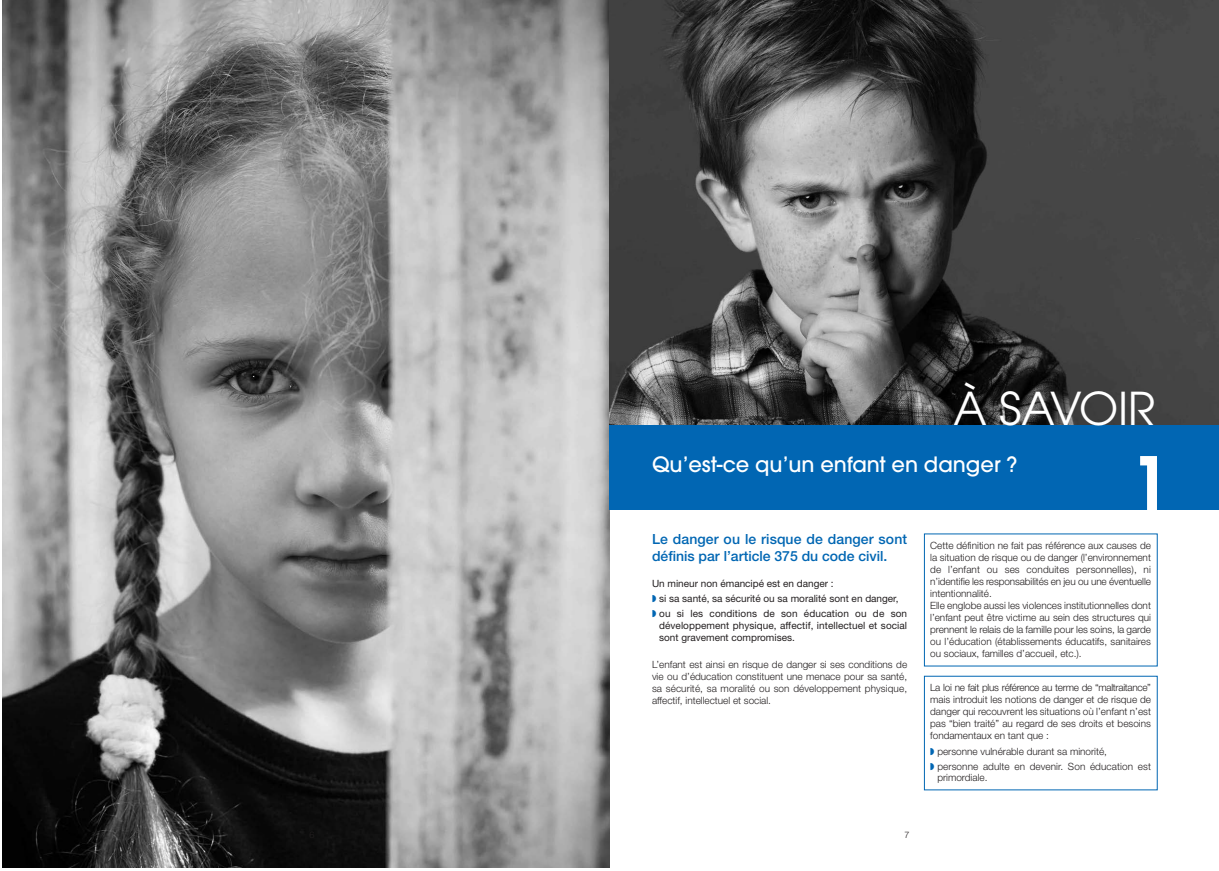
<style>
.page{position:relative;width:1219px;height:871px;background:#fff}
.page>*{position:absolute;margin:0;border:0;box-sizing:border-box;transform-origin:0 0}
.t1{font:600 74.6px "Avant Garde";color:#fff}
.t2{font:45px "Avant Garde";color:#fff}
.t3{font:500 21px "Avant Garde";color:#fff}
.t4{font:500 14px/16.8px "Helvetica Neue";color:#0166b3}
.t5{font:300 10px/12px "Helvetica Neue";color:#231f20;text-align:justify}
.t6{font:10px/15.1px "Helvetica Neue";color:#231f20}
.t7{font:300 9px "Helvetica Neue";color:#231f20}
</style>
<div class="page">
<img style="left:2px;top:0;width:607px;height:867px">
<img style="left:609px;top:0;width:610px;height:425px">
<div style="left:609px;top:425px;width:610px;height:85px;background:#0166b3"></div>
<h2 class="t2" style="left:953px;top:392px;width:204px">À SAVOIR</h2>
<h3 class="t3" style="left:652px;top:456px;width:367px">Qu’est-ce qu’un enfant en danger ?</h3>
<h1 class="t1" style="left:1130px;top:456px;width:43px">1</h1>
<h3 class="t4" style="left:652px;top:532px;width:257px">Le danger ou le risque de danger sont définis par l’article 375 du code civil.</h3>
<p class="t6" style="left:659px;top:576px;width:250px;text-indent:-7px">Un mineur non émancipé est en danger :<br>si sa santé, sa sécurité ou sa moralité sont en danger, ou si les conditions de son éducation ou de son</p>
<p class="t6" style="left:659px;top:620px;width:249px;line-height:12px">développement physique, affectif, intellectuel et social sont gravement compromises.</p>
<p class="t5" style="left:652px;top:658px;width:257px">L’enfant est ainsi en risque de danger si ses conditions de vie ou d’éducation constituent une menace pour sa santé, sa sécurité, sa moralité ou son développement physique, affectif, intellectuel et social.</p>
<p class="t5" style="left:930px;top:540px;width:222px;text-align:left">Cette définition ne fait pas référence aux causes de la situation de risque ou de danger (l’environnement de l’enfant ou ses conduites personnelles), ni n’identifie les responsabilités en jeu ou une éventuelle intentionnalité.<br>Elle englobe aussi les violences institutionnelles dont l’enfant peut être victime au sein des structures qui prennent le relais de la famille pour les soins, la garde ou l’éducation (établissements éducatifs, sanitaires ou sociaux, familles d’accueil, etc.).</p>
<p class="t5" style="left:930px;top:682px;width:222px">La loi ne fait plus référence au terme de “maltraitance” mais introduit les notions de danger et de risque de danger qui recouvrent les situations où l’enfant n’est pas “bien traité” au regard de ses droits et besoins fondamentaux en tant que :</p>
<p class="t5" style="left:937px;top:744px;width:215px;line-height:14.8px">personne vulnérable durant sa minorité,<br>personne adulte en devenir. Son éducation est</p>
<p class="t5" style="left:937px;top:772px;width:52px">primordiale.</p>
<p class="t7" style="left:905px;top:831px;width:7px">7</p>
</div>
